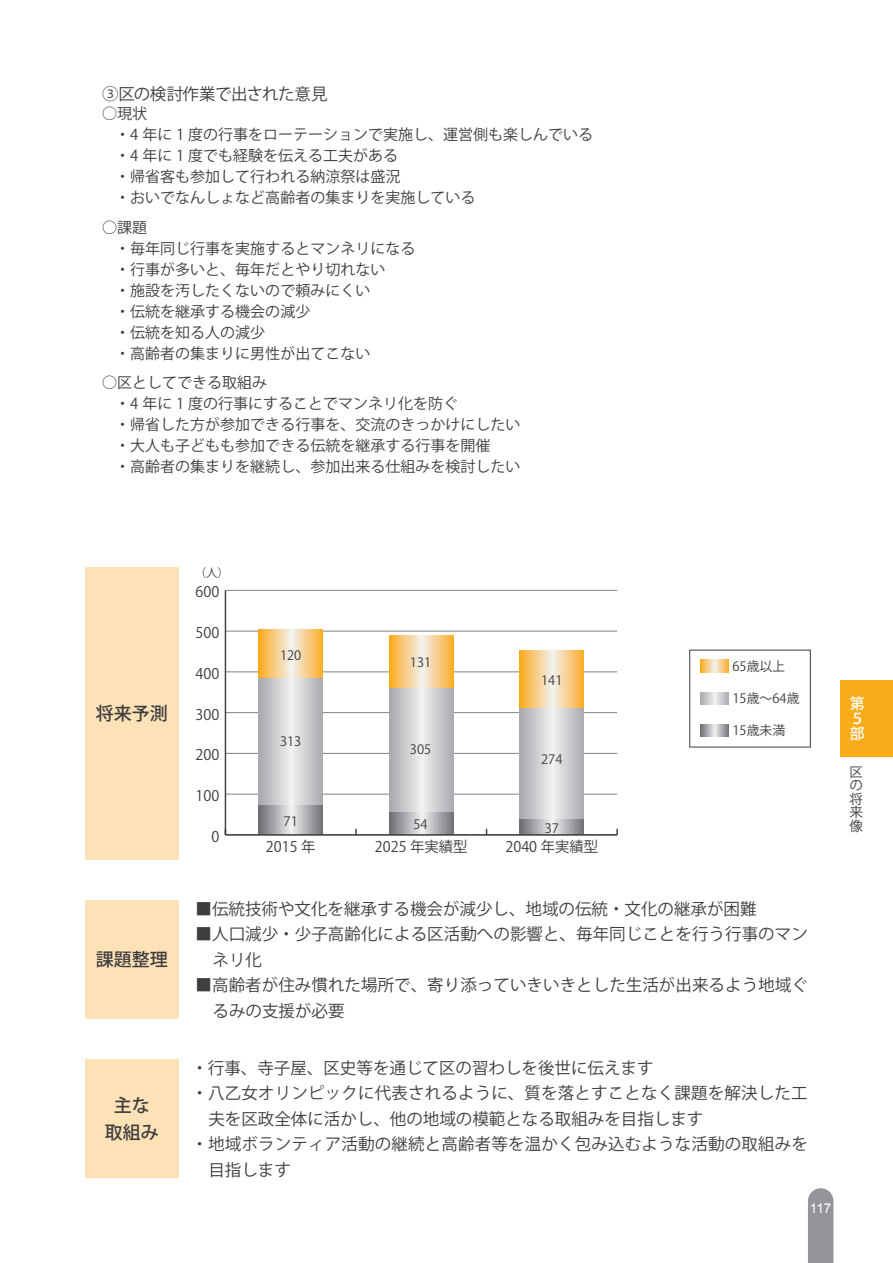
<style>
.page{position:relative;width:893px;height:1263px;background:#fff}
.page>*{position:absolute;margin:0;border:0;box-sizing:border-box;transform-origin:0 0}
.t1{font:500 18px/27px "Koz Go Pro";color:#3e3e3f;text-align:center}
.t2{font:16.5px/25.5px "Koz Go Pro";letter-spacing:.005em;color:#3e3e3f}
.t3{font:16.5px "Koz Go Pro";letter-spacing:-.025em;color:#3e3e3f}
.t4{font:15px/21px "Koz Go Pro";color:#3e3e3f}
.t5{font:500 15px/15px "Koz Go Pro";color:#fff}
.t6{font:14.7px "Koz Go Pro Regular 90 msp RKSJ H";color:#3e3e3f}
.t7{font:13.5px/13.5px "Koz Go Pro";color:#3e3e3f;text-align:justify}
.t8{font:13.5px "Arial";color:#fff}
.t9{font:12.9px "Koz Go Pro Regular 90 msp RKSJ H";color:#3e3e3f}
.t10{font:11.55px "Koz Go Pro Regular 90 msp RKSJ H";color:#3e3e3f}
</style>
<div class="page">
<div style="left:808px;top:1188px;width:25px;height:75px;background:#939598"></div>
<div style="left:840px;top:680px;width:53px;height:77px;background:#faab1a"></div>
<div style="left:85px;top:567px;width:94px;height:292px;background:#fee2b7"></div>
<hr style="left:225px;top:835px;width:392px;height:1px;background:#808285">
<hr style="left:225px;top:794px;width:392px;height:1px;background:#808285">
<hr style="left:225px;top:753px;width:392px;height:1px;background:#808285">
<hr style="left:225px;top:712px;width:392px;height:1px;background:#808285">
<hr style="left:225px;top:672px;width:392px;height:1px;background:#808285">
<hr style="left:225px;top:631px;width:392px;height:1px;background:#808285">
<hr style="left:225px;top:590px;width:392px;height:1px;background:#808285">
<div style="left:689px;top:650px;width:122px;height:97px;border:1px solid #3e3e3f"></div>
<svg style="left:700px;top:660px;width:29px;height:12px"></svg>
<svg style="left:700px;top:692px;width:29px;height:12px"></svg>
<svg style="left:700px;top:724px;width:29px;height:12px"></svg>
<svg style="left:259px;top:629px;width:64px;height:49px;background:#f7cd89"></svg>
<svg style="left:389px;top:635px;width:64px;height:53px;background:#f7cd89"></svg>
<svg style="left:520px;top:651px;width:64px;height:57px;background:#f7cd89"></svg>
<svg style="left:259px;top:678px;width:64px;height:128px;background:#cbcccf"></svg>
<svg style="left:389px;top:688px;width:64px;height:125px;background:#cbcccf"></svg>
<svg style="left:520px;top:708px;width:64px;height:112px;background:#cccdcf"></svg>
<svg style="left:259px;top:806px;width:64px;height:28px;background:#adaeb1"></svg>
<svg style="left:389px;top:813px;width:64px;height:21px"></svg>
<svg style="left:520px;top:820px;width:64px;height:14px"></svg>
<hr style="left:225px;top:834px;width:392px;height:1px;background:#3e3e3f">
<hr style="left:225px;top:590px;width:1px;height:245px;background:#3e3e3f">
<div style="left:85px;top:1059px;width:94px;height:119px;background:#fee2b7"></div>
<div style="left:85px;top:900px;width:94px;height:118px;background:#fee2b7"></div>
<p class="t3" style="left:102px;top:83px;width:227px">③区の検討作業で出された意見</p>
<p class="t4" style="left:115px;top:103px;width:479px;text-indent:-13px">○現状<br>・4 年に 1 度の行事をローテーションで実施し、運営側も楽しんでいる・4 年に 1 度でも経験を伝える工夫がある<br>・帰省客も参加して行われる納涼祭は盛況<br>・おいでなんしょなど高齢者の集まりを実施している</p>
<p class="t4" style="left:115px;top:217px;width:302px;text-indent:-13px">○課題<br>・毎年同じ行事を実施するとマンネリになる・行事が多いと、毎年だとやり切れない<br>・施設を汚したくないので頼みにくい<br>・伝統を継承する機会の減少<br>・伝統を知る人の減少<br>・高齢者の集まりに男性が出てこない</p>
<p class="t4" style="left:115px;top:372px;width:407px;text-indent:-13px">○区としてできる取組み<br>・4 年に 1 度の行事にすることでマンネリ化を防ぐ<br>・帰省した方が参加できる行事を、交流のきっかけにしたい・大人も子どもも参加できる伝統を継承する行事を開催<br>・高齢者の集まりを継続し、参加出来る仕組みを検討したい</p>
<p class="t1" style="left:96px;top:701px;width:73px">将来予測</p>
<p class="t1" style="left:96px;top:947px;width:73px">課題整理</p>
<p class="t1" style="left:105px;top:1093px;width:55px">主な取組み</p>
<p class="t10" style="left:195px;top:565px;width:35px">（人）</p>
<p class="t6" style="left:196px;top:582px;width:25px">600</p>
<p class="t6" style="left:196px;top:623px;width:25px">500</p>
<p class="t6" style="left:196px;top:664px;width:25px">400</p>
<p class="t6" style="left:196px;top:705px;width:25px">300</p>
<p class="t6" style="left:196px;top:745px;width:25px">200</p>
<p class="t6" style="left:196px;top:786px;width:25px">100</p>
<p class="t6" style="left:211px;top:827px;width:9px">0</p>
<p class="t9" style="left:280px;top:646px;width:23px">120</p>
<p class="t9" style="left:280px;top:733px;width:23px">313</p>
<p class="t9" style="left:284px;top:813px;width:16px">71</p>
<p class="t9" style="left:410px;top:654px;width:23px">131</p>
<p class="t9" style="left:410px;top:741px;width:23px">305</p>
<p class="t9" style="left:413px;top:816px;width:16px">54</p>
<p class="t9" style="left:541px;top:672px;width:23px">141</p>
<p class="t9" style="left:541px;top:751px;width:23px">274</p>
<p class="t9" style="left:545px;top:820px;width:16px">37</p>
<p class="t6" style="left:266px;top:837px;width:51px">2015 年</p>
<p class="t6" style="left:375px;top:837px;width:94px">2025 年実績型</p>
<p class="t6" style="left:505px;top:837px;width:94px">2040 年実績型</p>
<p class="t9" style="left:732px;top:658px;width:54px">65歳以上</p>
<p class="t9" style="left:732px;top:690px;width:69px">15歳～64歳</p>
<p class="t9" style="left:732px;top:722px;width:54px">15歳未満</p>
<p class="t2" style="left:196px;top:896px;width:562px">■伝統技術や文化を継承する機会が減少し、地域の伝統・文化の継承が困難</p>
<p class="t2" style="left:213px;top:922px;width:597px;text-indent:-17px">■人口減少・少子高齢化による区活動への影響と、毎年同じことを行う行事のマンネリ化</p>
<p class="t2" style="left:213px;top:973px;width:597px;text-indent:-17px">■高齢者が住み慣れた場所で、寄り添っていきいきとした生活が出来るよう地域ぐるみの支援が必要</p>
<p class="t2" style="left:191px;top:1055px;width:463px">・行事、寺子屋、区史等を通じて区の習わしを後世に伝えます</p>
<p class="t2" style="left:191px;top:1081px;width:618px">・八乙女オリンピックに代表されるように、質を落とすことなく課題を解決した工</p>
<p class="t2" style="left:208px;top:1106px;width:497px">夫を区政全体に活かし、他の地域の模範となる取組みを目指します</p>
<p class="t2" style="left:191px;top:1132px;width:618px">・地域ボランティア活動の継続と高齢者等を温かく包み込むような活動の取組みを</p>
<p class="t2" style="left:208px;top:1157px;width:84px">目指します</p>
<p class="t8" style="left:810px;top:1199px;width:23px">117</p>
<p class="t5" style="left:850px;top:697px;width:16px">第<br>５部</p>
<p class="t7" style="left:849px;top:765px;width:15px">区の将来像</p>
</div>
